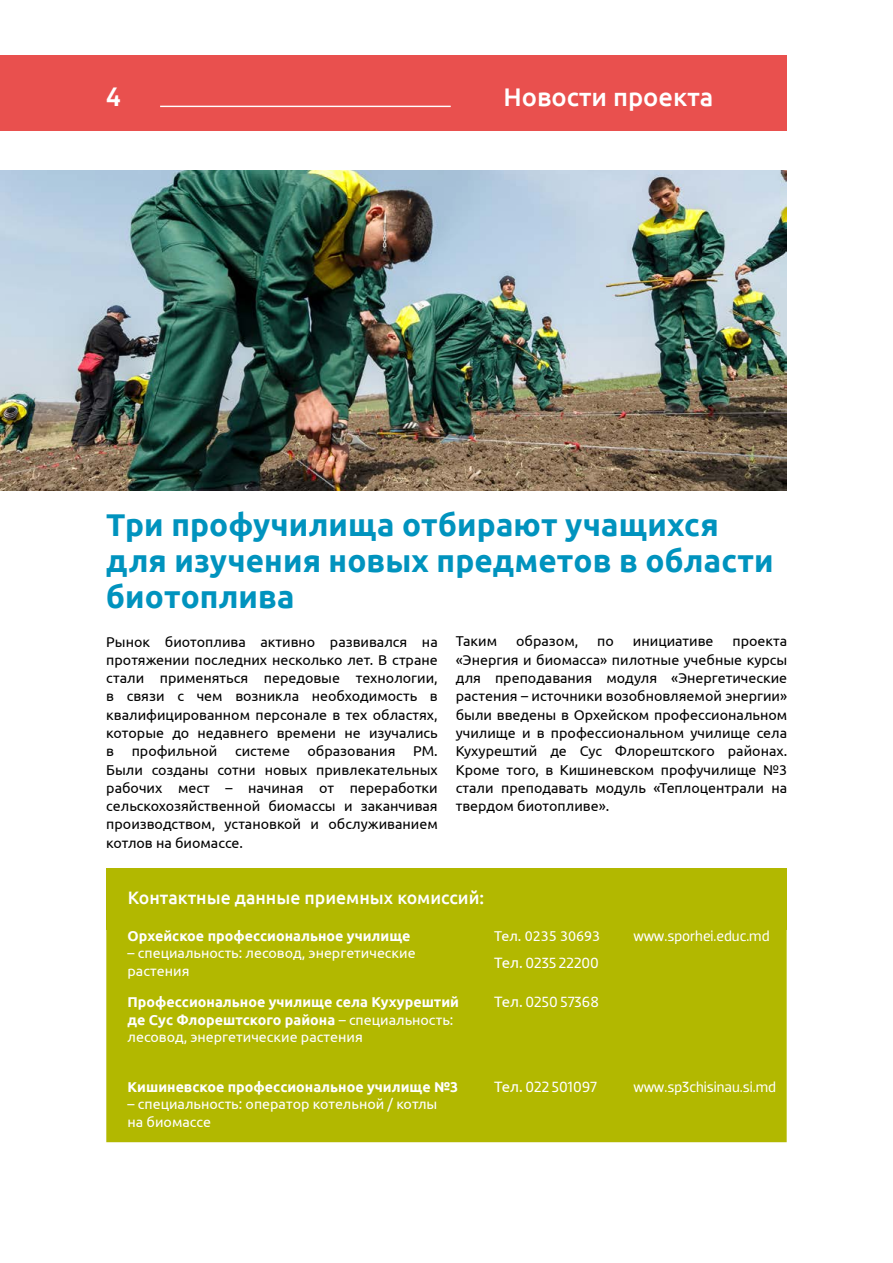
<style>
.page{position:relative;width:893px;height:1263px;background:#fff}
.page>*{position:absolute;margin:0;border:0;box-sizing:border-box;transform-origin:0 0}
.t1{font:700 31.5px/36px "Ubuntu";letter-spacing:.005em;color:#0093be}
.t2{font:500 27px "Dobra";color:#fff}
.t3{font:500 25.5px "Ubuntu";color:#fff}
.t4{font:500 18px "Ubuntu";color:#fff}
.t5{font:15px "Dobra";color:#fff}
.t6{font:14.25px/18.3px "Ubuntu";color:#000;text-align:justify}
.t7{font:700 14.25px/17.5px "Ubuntu";color:#fff}
.t8{font:14.25px/17.1px "Ubuntu";color:#fff}
.s1{font-family:"Ubuntu"}
.s2{font-weight:400}
</style>
<div class="page">
<div style="left:0;top:55px;width:786px;height:75px;background:#e9504e"></div>
<hr style="left:160px;top:106px;width:291px;height:1px;background:#fff">
<img style="left:0;top:170px;width:786px;height:320px">
<div style="left:106px;top:924px;width:681px;height:218px;background:#b2b800"></div>
<div style="left:107px;top:868px;width:680px;height:62px;background:#b2b800"></div>
<h2 class="t2" style="left:106px;top:81px;width:16px">4</h2>
<h3 class="t3" style="left:503px;top:81px;width:211px">Новости проекта</h3>
<h1 class="t1" style="left:106px;top:506px;width:669px">Три профучилища отбирают учащихся для изучения новых предметов в области биотоплива</h1>
<p class="t6" style="left:106px;top:632px;width:333px">Рынок биотоплива активно развивался на протяжении последних несколько лет. В стране стали применяться передовые технологии, в связи с чем возникла необходимость в квалифицированном персонале в тех областях, которые до недавнего времени не изучались в профильной системе образования РМ.<br>Были созданы сотни новых привлекательных рабочих мест – начиная от переработки сельскохозяйственной биомассы и заканчивая производством, установкой и обслуживанием котлов на биомассе.</p>
<p class="t6" style="left:456px;top:632px;width:43px">Таким</p>
<p class="t6" style="left:516px;top:632px;width:64px">образом,</p>
<p class="t6" style="left:597px;top:632px;width:18px">по</p>
<p class="t6" style="left:633px;top:632px;width:82px">инициативе</p>
<p class="t6" style="left:456px;top:632px;width:333px;text-indent:277px">проекта «Энергия и биомасса» пилотные учебные курсы для преподавания модуля «Энергетические растения – источники возобновляемой энергии» были введены в Орхейском профессиональном училище и в профессиональном училище села Кухурештий де Сус Флорештского районах.<br>Кроме того, в Кишиневском профучилище №3 стали преподавать модуль «Теплоцентрали на твердом биотопливе».</p>
<p class="t4" style="left:128px;top:886px;width:358px">Контактные данные приемных комиссий:</p>
<p class="t7" style="left:128px;top:927px;width:284px">Орхейское профессиональное училище</p>
<p class="t8" style="left:128px;top:944px;width:290px">– специальность: лесовод, энергетические растения</p>
<p class="t8" style="left:494px;top:927px;width:108px">Тел. 0235 30693</p>
<p class="t5" style="left:494px;top:954px;width:106px"><span class="s1">Тел.</span> 0235 22200</p>
<p class="t5" style="left:634px;top:927px;width:137px">www.sporhei.educ.md</p>
<p class="t7" style="left:128px;top:992px;width:333px">Профессиональное училище села Кухурештий де Сус Флорештского района <span class="s2">– специальность: лесовод, энергетические растения</span></p>
<p class="t5" style="left:494px;top:993px;width:106px"><span class="s1">Тел.</span> 0250 57368</p>
<p class="t7" style="left:128px;top:1077px;width:332px">Кишиневское профессиональное училище №3</p>
<p class="t8" style="left:128px;top:1094px;width:311px;line-height:18px">– специальность: оператор котельной / котлы на биомассе</p>
<p class="t5" style="left:494px;top:1078px;width:105px"><span class="s1">Тел.</span> 022 501097</p>
<p class="t5" style="left:634px;top:1078px;width:144px">www.sp3chisinau.si.md</p>
</div>
